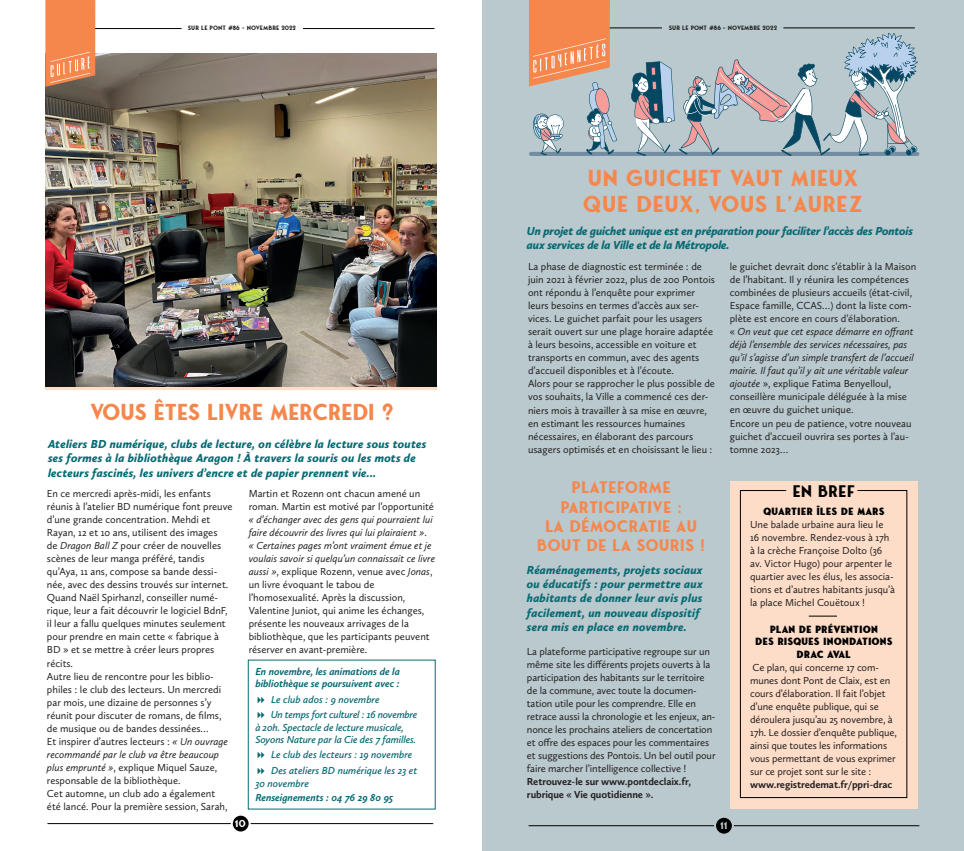
<style>
.page{position:relative;width:964px;height:851px;background:#fff}
.page>*{position:absolute;margin:0;border:0;box-sizing:border-box;transform-origin:0 0}
.t1{font:700 22px/26.4px "Fonseca";letter-spacing:-.01em;color:#f5874d}
.t2{font:700 22px "Fonseca";letter-spacing:-.03em;color:#f5874d}
.t3{font:700 16px/19.2px "Fonseca";color:#f5874d;text-align:center}
.t4{font:700 16px "Fonseca";color:#000}
.t5{font:italic 900 12px/14.4px "Calluna Sans";letter-spacing:.02em;color:#076a73}
.t6{font:italic 900 12px/14.4px "Calluna Sans";letter-spacing:-.01em;color:#076a73}
.t7{font:10.5px/13px "Calluna Sans";color:#231f20}
.t8{font:italic 600 10.5px/15px "Calluna Sans";letter-spacing:-.01em;color:#076a73}
.t9{font:700 10.5px/13px "Calluna Sans";letter-spacing:-.01em;color:#231f20}
.t10{font:italic 700 10.5px/12.6px "Calluna Sans";color:#076a73}
.t11{font:10px/12px "Fonseca Grande";color:#000;text-align:center}
.t12{font:10px "Fonseca Grande";letter-spacing:-.02em;color:#000}
.t13{font:700 9.7px "Fonseca";color:#b9c9ce}
.t14{font:700 9.7px "Fonseca";color:#fff}
.t15{font:700 6px "Fonseca";color:#231f20}
.s1{font-style:italic}
</style>
<div class="page">
<div style="left:482px;top:0;width:482px;height:850px;background:#b9c9ce"></div>
<hr style="left:528px;top:825px;width:391px;height:1px;background:#000">
<div style="left:715px;top:816px;width:18px;height:18px;background:#000;border-radius:50%"></div>
<div style="left:714px;top:815px;width:20px;height:20px;border:2px solid #b9c9ce;border-radius:50%"></div>
<hr style="left:532px;top:28px;width:130px;height:1px;background:#000">
<hr style="left:783px;top:28px;width:132px;height:1px;background:#000">
<div style="left:730px;top:481px;width:188px;height:327px;background:#fdddc8"></div>
<svg style="left:740px;top:490px;width:167px;height:308px"></svg>
<svg style="left:809px;top:615px;width:28px;height:1px"></svg>
<hr style="left:529px;top:152px;width:390px;height:4px;background:#728da2;border-radius:2px">
<svg style="left:529px;top:0;width:88px;height:155px"></svg>
<svg style="left:631px;top:33px;width:287px;height:123px"></svg>
<hr style="left:47px;top:823px;width:386px;height:1px;background:#000">
<div style="left:232px;top:814px;width:18px;height:18px;background:#000;border-radius:50%"></div>
<div style="left:231px;top:813px;width:20px;height:20px;border:2px solid #fff;border-radius:50%"></div>
<hr style="left:52px;top:28px;width:130px;height:1px;background:#000">
<hr style="left:303px;top:28px;width:131px;height:1px;background:#000">
<img style="left:45px;top:53px;width:391px;height:333px">
<svg style="left:45px;top:0;width:50px;height:87px;background:#eb8a56"></svg>
<p class="t15" style="left:188px;top:24px;width:110px">SUR LE PONT #86 - NOVEMBRE 2022</p>
<h1 class="t2" style="left:90px;top:399px;width:306px">VOUS ÊTES LIVRE MERCREDI ?</h1>
<p class="t5" style="left:48px;top:436px;width:380px">Ateliers BD numérique, clubs de lecture, on célèbre la lecture sous toutes ses formes à la bibliothèque Aragon ! À travers la souris ou les mots de lecteurs fascinés, les univers d’encre et de papier prennent vie...</p>
<p class="t7" style="left:47px;top:487px;width:187px">En ce mercredi après-midi, les enfants réunis à l’atelier BD numérique font preuve d’une grande concentration. Mehdi et Rayan, 12 et 10 ans, utilisent des images<br>de <span class="s1">Dragon Ball Z</span> pour créer de nouvelles scènes de leur manga préféré, tandis qu’Aya, 11 ans, compose sa bande dessi&shy;née, avec des dessins trouvés sur internet.<br>Quand Naël Spirhanzl, conseiller numé&shy;rique, leur a fait découvrir le logiciel BdnF, il leur a fallu quelques minutes seulement pour prendre en main cette « fabrique à BD » et se mettre à créer leurs propres récits.<br>Autre lieu de rencontre pour les biblio&shy;philes : le club des lecteurs. Un mercredi par mois, une dizaine de personnes s’y réunit pour discuter de romans, de films, de musique ou de bandes dessinées…<br>Et inspirer d’autres lecteurs : <span class="s1">« Un ouvrage recommandé par le club va être beaucoup plus emprunté »</span>, explique Miquel Sauze, responsable de la bibliothèque.<br>Cet automne, un club ado a également<br>été lancé. Pour la première session, Sarah,</p>
<p class="t7" style="left:249px;top:487px;width:187px">Martin et Rozenn ont chacun amené un roman. Martin est motivé par l’opportunité</p>
<p class="t7" style="left:249px;top:513px;width:188px"><span class="s1">« d’échanger avec des gens qui pourraient lui faire découvrir des livres qui lui plairaient »</span>.<br><span class="s1">« Certaines pages m’ont vraiment émue et je voulais savoir si quelqu’un connaissait ce livre aussi »</span>, explique Rozenn, venue avec <span class="s1">Jonas</span>, un livre évoquant le tabou de l’homosexualité. Après la discussion, Valentine Juniot, qui anime les échanges, présente les nouveaux arrivages de la bibliothèque, que les participants peuvent réserver en avant-première.</p>
<p class="t10" style="left:255px;top:664px;width:146px">En novembre, les animations de la bibliothèque se poursuivent avec :</p>
<p class="t8" style="left:271px;top:691px;width:148px">Le club ados : 9 novembre<br>Un temps fort culturel : 16 novembre</p>
<p class="t8" style="left:255px;top:720px;width:162px;line-height:12.6px">à 20h. Spectacle de lecture musicale,<br>Soyons Nature par la Cie des 7 familles.</p>
<p class="t8" style="left:271px;top:746px;width:148px;line-height:16px">Le club des lecteurs : 19 novembre<br>Des ateliers BD numérique les 23 et</p>
<p class="t8" style="left:255px;top:775px;width:55px">30 novembre</p>
<p class="t10" style="left:255px;top:790px;width:139px">Renseignements : 04 76 29 80 95</p>
<p class="t14" style="left:235px;top:817px;width:12px">10</p>
<p class="t15" style="left:669px;top:24px;width:110px">SUR LE PONT #86 - NOVEMBRE 2022</p>
<h1 class="t1" style="left:583px;top:164px;width:282px">UN GUICHET VAUT MIEUX<br>QUE DEUX, VOUS L’AUREZ</h1>
<p class="t6" style="left:527px;top:223px;width:388px">Un projet de guichet unique est en préparation pour faciliter l’accès des Pontois aux services de la Ville et de la Métropole.</p>
<p class="t7" style="left:528px;top:260px;width:189px">La phase de diagnostic est terminée : de juin 2021 à février 2022, plus de 200 Pontois ont répondu à l’enquête pour exprimer leurs besoins en termes d’accès aux ser&shy;vices. Le guichet parfait pour les usagers serait ouvert sur une plage horaire adaptée à leurs besoins, accessible en voiture et transports en commun, avec des agents d’accueil disponibles et à l’écoute.<br>Alors pour se rapprocher le plus possible de vos souhaits, la Ville a commencé ces der&shy;niers mois à travailler à sa mise en œuvre, en estimant les ressources humaines nécessaires, en élaborant des parcours usagers optimisés et en choisissant le lieu :</p>
<p class="t7" style="left:730px;top:260px;width:188px">le guichet devrait donc s’établir à la Maison de l’habitant. Il y réunira les compétences combinées de plusieurs accueils (état-civil, Espace famille, CCAS…) dont la liste com&shy;plète est encore en cours d’élaboration.<br>« <span class="s1">On veut que cet espace démarre en offrant déjà l’ensemble des services nécessaires, pas qu’il s’agisse d’un simple transfert de l’accueil mairie. Il faut qu’il y ait une véritable valeur ajoutée</span> », explique Fatima Benyelloul, conseillère municipale déléguée à la mise en œuvre du guichet unique.<br>Encore un peu de patience, votre nouveau guichet d’accueil ouvrira ses portes à l’au&shy;tomne 2023…</p>
<h2 class="t3" style="left:537px;top:478px;width:170px">PLATEFORME<br>PARTICIPATIVE :<br>LA DÉMOCRATIE AU<br>BOUT DE LA SOURIS !</h2>
<p class="t5" style="left:527px;top:562px;width:177px">Réaménagements, projets sociaux ou éducatifs : pour permettre aux habitants de donner leur avis plus facilement, un nouveau dispositif sera mis en place en novembre.</p>
<p class="t7" style="left:527px;top:644px;width:190px">La plateforme participative regroupe sur un même site les différents projets ouverts à la participation des habitants sur le territoire de la commune, avec toute la documen&shy;tation utile pour les comprendre. Elle en retrace aussi la chronologie et les enjeux, an&shy;nonce les prochains ateliers de concertation et offre des espaces pour les commentaires et suggestions des Pontois. Un bel outil pour faire marcher l’intelligence collective !</p>
<p class="t9" style="left:527px;top:774px;width:166px">Retrouvez-le sur www.pontdeclaix.fr, rubrique « Vie quotidienne ».</p>
<p class="t13" style="left:720px;top:819px;width:9px">11</p>
<h2 class="t4" style="left:792px;top:481px;width:64px">EN BREF</h2>
<p class="t11" style="left:763px;top:505px;width:123px">QUARTIER ÎLES DE MARS</p>
<p class="t7" style="left:750px;top:517px;width:146px">Une balade urbaine aura lieu le<br>16 novembre. Rendez-vous à 17h à la crèche Françoise Dolto (36 av. Victor Hugo) pour arpenter le quartier avec les élus, les associa&shy;tions et d’autres habitants jusqu’à la place Michel Couëtoux !</p>
<p class="t11" style="left:755px;top:623px;width:139px">PLAN DE PRÉVENTION<br>DES RISQUES INONDATIONS</p>
<p class="t12" style="left:796px;top:647px;width:56px">DRAC AVAL</p>
<p class="t7" style="left:750px;top:660px;width:148px">Ce plan, qui concerne 17 com&shy;munes dont Pont de Claix, est en cours d’élaboration. Il fait l’objet d’une enquête publique, qui se déroulera jusqu’au 25 novembre, à<br>17h. Le dossier d’enquête publique, ainsi que toutes les informations vous permettant de vous exprimer sur ce projet sont sur le site :</p>
<p class="t9" style="left:750px;top:777px;width:144px">www.registredemat.fr/ppri-drac</p>
</div>
